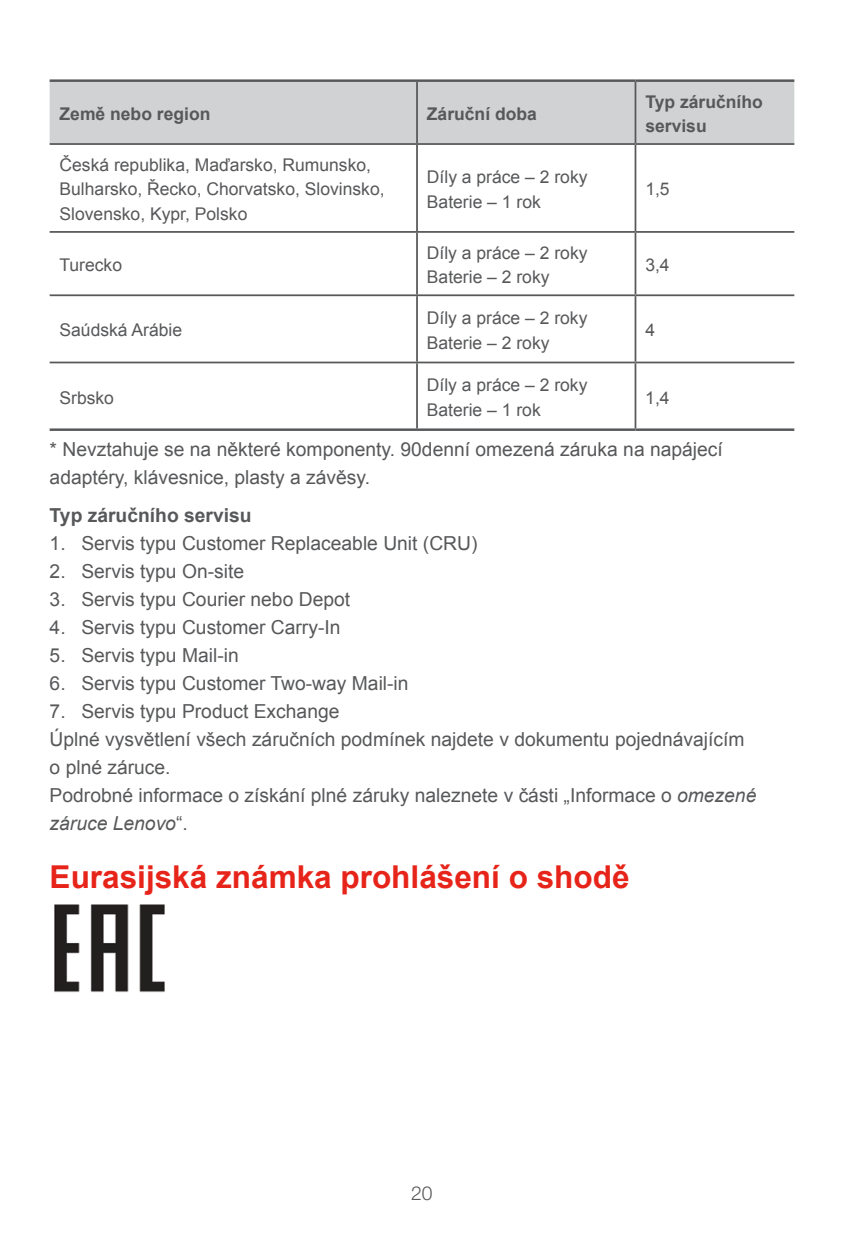
<style>
.page{position:relative;width:844px;height:1241px;background:#fff}
.page>*{position:absolute;margin:0;border:0;box-sizing:border-box;transform-origin:0 0}
.t1{font:700 31.5px "Arial";color:#e72419}
.t2{font:19.25px/28px "Arial";color:#57585a}
.t3{font:700 19.25px "Arial";color:#57585a}
.t4{font:300 19.25px "Helvetica Neue LT Std";color:#57585a}
.t5{font:17.5px/24.5px "Arial";color:#57585a}
.t6{font:700 17.5px/24.5px "Arial";color:#57585a}
.s1{font-style:italic}
</style>
<div class="page">
<img style="left:54px;top:904px;width:111px;height:88px">
<div style="left:50px;top:82px;width:744px;height:61px;background:#d1d2d4"></div>
<hr style="left:50px;top:428px;width:367px;height:3px;background:#57585a">
<hr style="left:416px;top:82px;width:2px;height:61px;background:#57585a">
<hr style="left:416px;top:145px;width:2px;height:86px;background:#57585a">
<hr style="left:416px;top:233px;width:2px;height:61px;background:#57585a">
<hr style="left:416px;top:296px;width:2px;height:65px;background:#57585a">
<hr style="left:416px;top:363px;width:2px;height:65px;background:#57585a">
<hr style="left:417px;top:428px;width:218px;height:3px;background:#57585a">
<hr style="left:634px;top:82px;width:2px;height:61px;background:#57585a">
<hr style="left:634px;top:145px;width:2px;height:86px;background:#57585a">
<hr style="left:634px;top:233px;width:2px;height:61px;background:#57585a">
<hr style="left:634px;top:296px;width:2px;height:65px;background:#57585a">
<hr style="left:634px;top:363px;width:2px;height:65px;background:#57585a">
<hr style="left:635px;top:428px;width:159px;height:3px;background:#57585a">
<hr style="left:50px;top:79px;width:367px;height:3px;background:#57585a">
<hr style="left:417px;top:79px;width:218px;height:3px;background:#57585a">
<hr style="left:635px;top:79px;width:159px;height:3px;background:#57585a">
<hr style="left:50px;top:143px;width:367px;height:2px;background:#57585a">
<hr style="left:417px;top:143px;width:218px;height:2px;background:#57585a">
<hr style="left:635px;top:143px;width:159px;height:2px;background:#57585a">
<hr style="left:50px;top:231px;width:367px;height:2px;background:#57585a">
<hr style="left:417px;top:231px;width:218px;height:2px;background:#57585a">
<hr style="left:635px;top:231px;width:159px;height:2px;background:#57585a">
<hr style="left:50px;top:294px;width:367px;height:2px;background:#57585a">
<hr style="left:417px;top:294px;width:218px;height:2px;background:#57585a">
<hr style="left:635px;top:294px;width:159px;height:2px;background:#57585a">
<hr style="left:50px;top:361px;width:367px;height:2px;background:#57585a">
<hr style="left:417px;top:361px;width:218px;height:2px;background:#57585a">
<hr style="left:635px;top:361px;width:159px;height:2px;background:#57585a">
<p class="t6" style="left:60px;top:102px;width:152px">Země nebo region</p>
<p class="t6" style="left:427px;top:102px;width:111px">Záruční doba</p>
<p class="t5" style="left:60px;top:153px;width:326px">Česká republika, Maďarsko, Rumunsko,<br>Bulharsko, Řecko, Chorvatsko, Slovinsko,<br>Slovensko, Kypr, Polsko</p>
<p class="t5" style="left:59px;top:253px;width:64px">Turecko</p>
<p class="t5" style="left:59px;top:318px;width:124px">Saúdská Arábie</p>
<p class="t5" style="left:59px;top:385px;width:56px">Srbsko</p>
<p class="t5" style="left:427px;top:165px;width:162px">Díly a práce – 2 roky<br>Baterie – 1 rok</p>
<p class="t5" style="left:427px;top:240px;width:162px">Díly a práce – 2 roky<br>Baterie – 2 roky</p>
<p class="t5" style="left:427px;top:306px;width:162px">Díly a práce – 2 roky<br>Baterie – 2 roky</p>
<p class="t5" style="left:427px;top:373px;width:162px">Díly a práce – 2 roky<br>Baterie – 1 rok</p>
<p class="t6" style="left:645px;top:90px;width:119px">Typ záručního servisu</p>
<p class="t5" style="left:645px;top:177px;width:26px">1,5</p>
<p class="t5" style="left:645px;top:253px;width:26px">3,4</p>
<p class="t5" style="left:645px;top:318px;width:11px">4</p>
<p class="t5" style="left:645px;top:385px;width:26px">1,4</p>
<p class="t2" style="left:50px;top:435px;width:674px">* Nevztahuje se na některé komponenty. 90denní omezená záruka na napájecí adaptéry, klávesnice, plasty a závěsy.</p>
<p class="t3" style="left:50px;top:502px;width:203px">Typ záručního servisu</p>
<p class="t2" style="left:50px;top:529px;width:429px">1. Servis typu Customer Replaceable Unit (CRU)</p>
<p class="t2" style="left:50px;top:557px;width:196px">2. Servis typu On-site</p>
<p class="t2" style="left:50px;top:585px;width:302px">3. Servis typu Courier nebo Depot</p>
<p class="t2" style="left:50px;top:613px;width:292px">4. Servis typu Customer Carry-In</p>
<p class="t2" style="left:50px;top:641px;width:190px">5. Servis typu Mail-in</p>
<p class="t2" style="left:50px;top:669px;width:360px">6. Servis typu Customer Two-way Mail-in</p>
<p class="t2" style="left:50px;top:697px;width:708px">7. Servis typu Product Exchange<br>Úplné vysvětlení všech záručních podmínek najdete v dokumentu pojednávajícím o plné záruce.<br>Podrobné informace o získání plné záruky naleznete v části „Informace o <span class="s1">omezené záruce Lenovo</span>“.</p>
<h1 class="t1" style="left:50px;top:855px;width:581px">Eurasijská známka prohlášení o shodě</h1>
<p class="t4" style="left:411px;top:1181px;width:23px">20</p>
</div>
